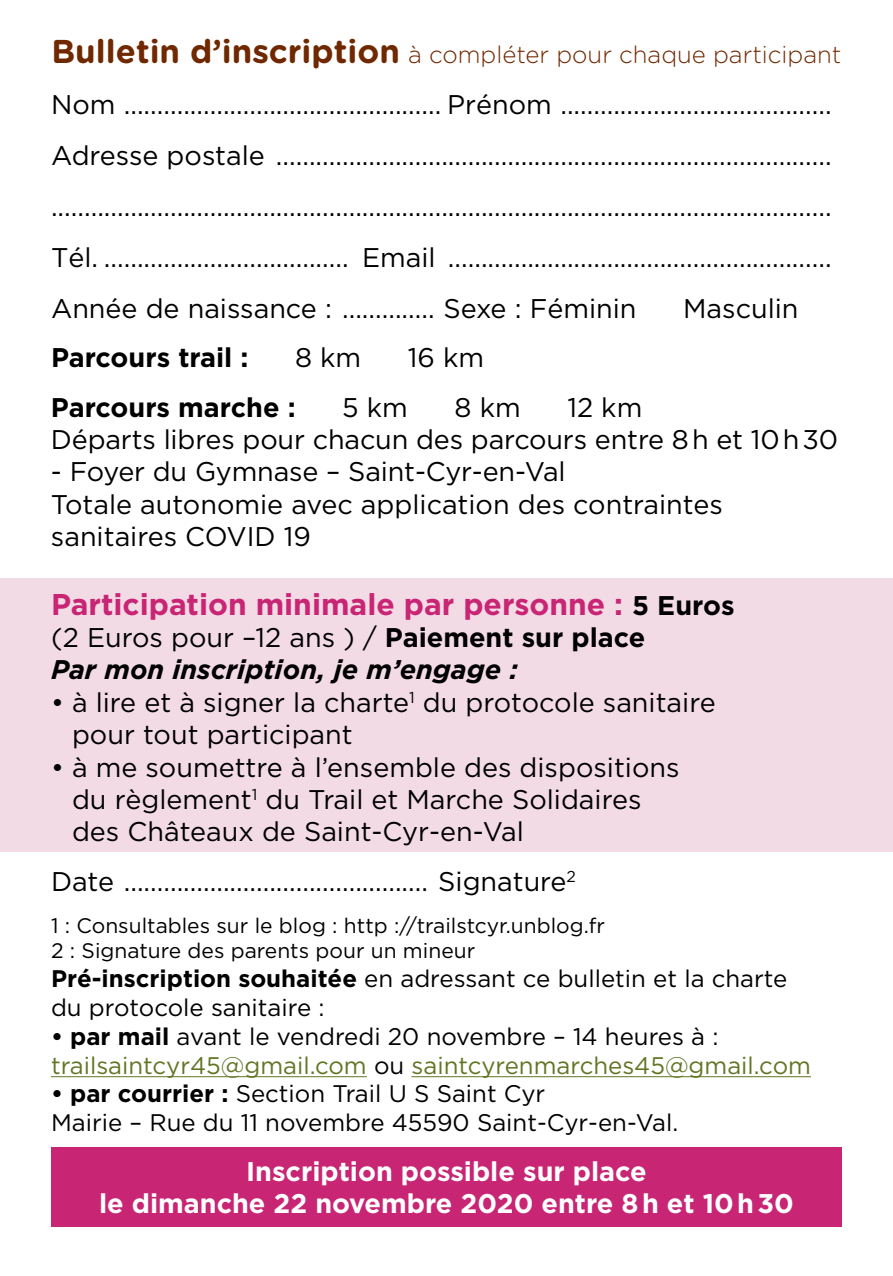
<style>
.page{position:relative;width:893px;height:1276px;background:#fff}
.page>*{position:absolute;margin:0;border:0;box-sizing:border-box;transform-origin:0 0}
.t1{font:700 30px "Gotham";color:#c82574}
.t2{font:27px/32.4px "Gotham";color:#000}
.t3{font:700 27px/32.4px "Gotham";color:#fff;text-align:center}
.t4{font:italic 700 27px/32.4px "Gotham";color:#000}
.t5{font:700 27px "Gotham";color:#000}
.t6{font:24px/28.8px "Gotham";color:#000}
.t7{font:24px/28.8px "Gotham";color:#627523}
.t8{font:300 24px "Gotham Rounded";color:#702800}
.t9{font:21px/25.2px "Gotham";color:#000}
.s1{font-weight:700;font-size:33px}
.s2{font-size:27px;color:#000}
.s3{font-weight:400;font-style:normal}
.s4{font-style:normal}
.s5{font-weight:700}
.s6{font-weight:700;color:#000}
.s7{color:#000}
</style>
<div class="page">
<div style="left:0;top:578px;width:893px;height:273px;background:#f3dbe6"></div>
<hr style="left:51px;top:1076px;width:316px;height:1px;background:#627523">
<hr style="left:411px;top:1076px;width:400px;height:1px;background:#627523">
<div style="left:51px;top:1147px;width:791px;height:79px;background:#c82574"></div>
<p class="t8" style="left:51px;top:38px;width:792px"><span class="s1">Bulletin d’inscription</span> à compléter pour chaque participant</p>
<p class="t2" style="left:51px;top:78px;width:782px;line-height:51px;text-align:justify">Nom ................................................ Prénom .........................................<br>Adresse postale .................................................................................... ......................................................................................................................<br>Tél. ..................................... Email ..........................................................<br>Année de naissance : .............. Sexe : Féminin</p>
<p class="t2" style="left:683px;top:292px;width:117px">Masculin</p>
<p class="t5" style="left:51px;top:342px;width:199px">Parcours trail :</p>
<p class="t2" style="left:295px;top:341px;width:68px">8 km</p>
<p class="t2" style="left:408px;top:341px;width:78px">16 km</p>
<p class="t5" style="left:51px;top:391px;width:246px">Parcours marche :</p>
<p class="t2" style="left:342px;top:391px;width:67px">5 km</p>
<p class="t2" style="left:455px;top:391px;width:68px">8 km</p>
<p class="t2" style="left:51px;top:391px;width:789px;text-indent:516px">12 km<br>Départs libres pour chacun des parcours entre 8h et 10h30</p>
<p class="t2" style="left:51px;top:455px;width:673px">- Foyer du Gymnase – Saint-Cyr-en-Val<br>Totale autonomie avec application des contraintes sanitaires COVID 19</p>
<p class="t1" style="left:51px;top:586px;width:685px">Participation minimale par personne : <span class="s2">5 Euros</span></p>
<p class="t4" style="left:51px;top:621px;width:596px"><span class="s3">(2 Euros pour –12 ans ) /</span> <span class="s4">Paiement sur place<br></span>Par mon inscription, je m’engage :</p>
<p class="t2" style="left:72px;top:686px;width:645px;text-indent:-21px">• à lire et à signer la charte<sup>1</sup> du protocole sanitaire pour tout participant</p>
<p class="t2" style="left:72px;top:751px;width:609px;text-indent:-21px">• à me soumettre à l’ensemble des dispositions du règlement<sup>1</sup> du Trail et Marche Solidaires des Châteaux de Saint-Cyr-en-Val</p>
<p class="t2" style="left:51px;top:865px;width:527px">Date .............................................. Signature<sup>2</sup></p>
<p class="t9" style="left:51px;top:913px;width:555px">1 : Consultables sur le blog : http ://trailstcyr.unblog.fr<br>2 : Signature des parents pour un mineur</p>
<p class="t6" style="left:51px;top:964px;width:738px"><span class="s5">Pré-inscription souhaitée</span> en adressant ce bulletin et la charte du protocole sanitaire :</p>
<p class="t7" style="left:51px;top:1021px;width:761px"><span class="s6">• par mail</span> <span class="s7">avant le vendredi 20 novembre – 14 heures à : </span>trailsaintcyr45@gmail.com <span class="s7">ou</span> saintcyrenmarches45@gmail.com</p>
<p class="t6" style="left:51px;top:1079px;width:629px"><span class="s5">• par courrier :</span> Section Trail U S Saint Cyr<br>Mairie – Rue du 11 novembre 45590 Saint-Cyr-en-Val.</p>
<p class="t3" style="left:99px;top:1154px;width:696px">Inscription possible sur place<br>le dimanche 22 novembre 2020 entre 8h et 10h30</p>
</div>
